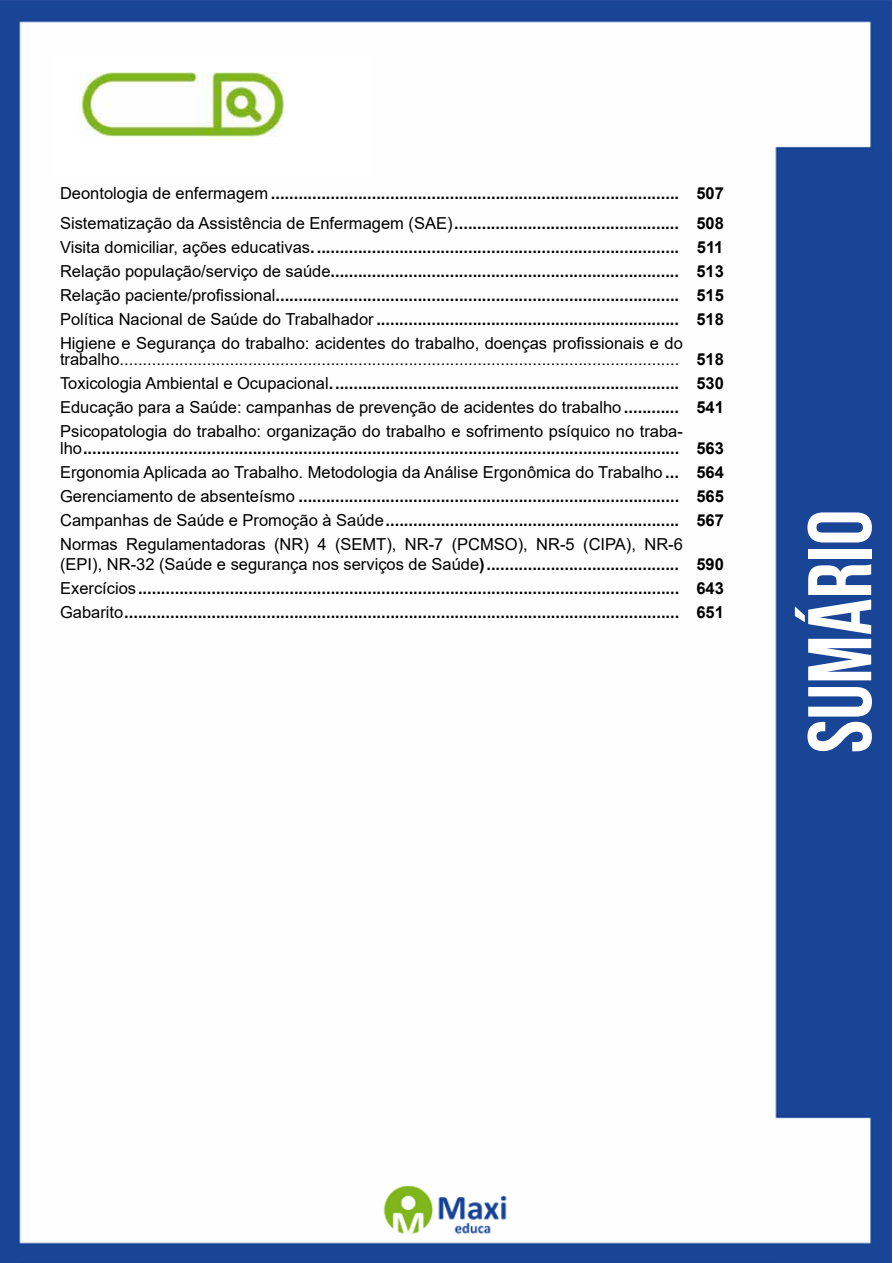
<style>
.page{position:relative;width:893px;height:1263px;background:#fff}
.page>*{position:absolute;margin:0;border:0;box-sizing:border-box;transform-origin:0 0}
.t1{font:700 90px "Bebas Neue";color:#fff}
.t2{font:700 16.5px/24px "Arial";color:#000;text-align:justify}
.t3{font:16.5px/24px "Arial";color:#000;text-align:justify}
.s1{font-weight:400}
.s2{font-weight:700}
</style>
<div class="page">
<img style="left:0;top:0;width:892px;height:1263px">
<div style="left:53px;top:55px;width:317px;height:121px;background:#fff"></div>
<img style="left:81px;top:72px;width:202px;height:64px">
<p class="t2" style="left:60px;top:178px;width:665px;line-height:30px"><span class="s1">Deontologia de enfermagem</span> ......................................................................................... 507<br><span class="s1">Sistematização da Assistência de Enfermagem (SAE)</span>................................................. 508</p>
<p class="t2" style="left:60px;top:235px;width:665px"><span class="s1">Visita domiciliar, ações educativas</span>................................................................................ 511<br><span class="s1">Relação população/serviço de saúde</span>............................................................................ 513<br><span class="s1">Relação paciente/profissional</span>........................................................................................ 515<br><span class="s1">Política Nacional de Saúde do Trabalhador</span> .................................................................. 518<br><span class="s1">Higiene e Segurança do trabalho: acidentes do trabalho, doenças profissionais e do</span></p>
<p class="t3" style="left:60px;top:347px;width:665px">trabalho.......................................................................................................................... <span class="s2">518<br></span>Toxicologia Ambiental e Ocupacional<span class="s2">............................................................................ 530<br></span>Educação para a Saúde: campanhas de prevenção de acidentes do trabalho <span class="s2">............ 541<br></span>Psicopatologia do trabalho: organização do trabalho e sofrimento psíquico no traba-</p>
<p class="t2" style="left:60px;top:436px;width:665px"><span class="s1">lho</span>.................................................................................................................................. 563<br><span class="s1">Ergonomia Aplicada ao Trabalho. Metodologia da Análise Ergonômica do Trabalho</span> ... 564<br><span class="s1">Gerenciamento de absenteísmo</span> ................................................................................... 565<br><span class="s1">Campanhas de Saúde e Promoção à Saúde</span>................................................................ 567<br><span class="s1">Normas Regulamentadoras (NR) 4 (SEMT), NR-7 (PCMSO), NR-5 (CIPA), NR-6</span></p>
<p class="t2" style="left:60px;top:552px;width:665px"><span class="s1">(EPI), NR-32 (Saúde e segurança nos serviços de Saúde</span>).......................................... 590<br><span class="s1">Exercícios</span>...................................................................................................................... 643<br><span class="s1">Gabarito</span>......................................................................................................................... 651</p>
<h1 class="t1" style="left:791px;top:753px;width:245px;rotate:-90deg">sumário</h1>
</div>
